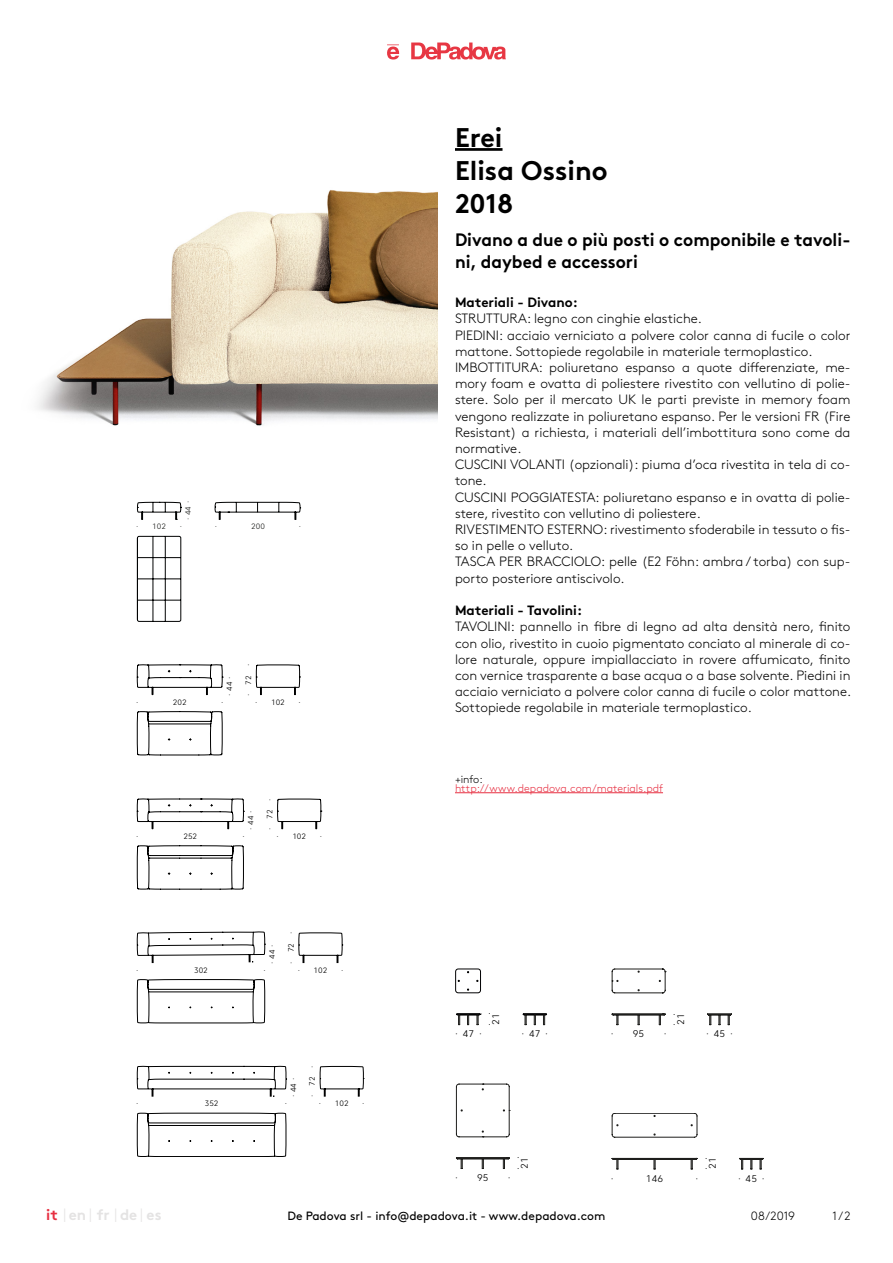
<style>
.page{position:relative;width:893px;height:1263px;background:#fff}
.page>*{position:absolute;margin:0;border:0;box-sizing:border-box;transform-origin:0 0}
.t1{font:700 27px/33px "Brown";color:#000}
.t2{font:700 18px/21.6px "Brown";color:#000;scale:.96 1}
.t3{font:700 15px "Brown";color:#e4e3e3}
.t4{font:700 15px "Brown";color:#e73042}
.t5{font:300 13.5px/16.2px "Brown";color:#000}
.t6{font:700 13.5px "Brown";color:#000}
.t7{font:12px "Brown";color:#000}
.t8{font:300 12px "Brown";letter-spacing:-.005em;color:#000}
.t9{font:300 10.95px "Brown";color:#e73042}
.t10{font:300 10.95px "Brown";color:#000}
.t11{font:300 9.75px "Caros Soft";color:#000}
.t12{font:300 7.8px "Caros Soft";color:#000}
.t13{font:300 7.8px "Caros Soft";color:#1d1e1c}
.s1{color:#e4e3e3}
</style>
<div class="page">
<svg style="left:387px;top:43px;width:119px;height:17px"></svg>
<hr style="left:455px;top:792px;width:208px;height:1px;background:#e73042">
<hr style="left:455px;top:148px;width:47px;height:3px;background:#000">
<img style="left:37px;top:190px;width:401px;height:236px">
<svg style="left:137px;top:664px;width:163px;height:91px"></svg>
<svg style="left:137px;top:502px;width:163px;height:119px"></svg>
<svg style="left:136px;top:932px;width:206px;height:91px"></svg>
<svg style="left:136px;top:1066px;width:228px;height:91px"></svg>
<svg style="left:136px;top:799px;width:185px;height:90px"></svg>
<svg style="left:612px;top:969px;width:120px;height:56px"></svg>
<svg style="left:456px;top:1084px;width:54px;height:85px"></svg>
<svg style="left:612px;top:1113px;width:152px;height:57px"></svg>
<svg style="left:455px;top:969px;width:92px;height:56px"></svg>
<h1 class="t1" style="left:455px;top:124px;width:154px">Erei<br>Elisa Ossino<br>2018</h1>
<p class="t13" style="left:184px;top:520px;width:21px;rotate:-90deg">· 44 ·</p>
<p class="t13" style="left:136px;top:522px;width:31px">· 102</p>
<p class="t13" style="left:180px;top:522px;width:4px">·</p>
<p class="t13" style="left:215px;top:522px;width:4px">·</p>
<p class="t13" style="left:251px;top:522px;width:15px">200</p>
<p class="t13" style="left:299px;top:522px;width:4px">·</p>
<p class="t12" style="left:225px;top:696px;width:21px;rotate:-90deg">· 44 ·</p>
<p class="t12" style="left:244px;top:696px;width:33px;rotate:-90deg">· 72 ·</p>
<p class="t12" style="left:136px;top:697px;width:4px">·</p>
<p class="t12" style="left:173px;top:697px;width:15px">202</p>
<p class="t12" style="left:221px;top:697px;width:4px">·</p>
<p class="t12" style="left:255px;top:697px;width:31px">· 102</p>
<p class="t12" style="left:298px;top:697px;width:4px">·</p>
<p class="t12" style="left:246px;top:830px;width:21px;rotate:-90deg">· 44 ·</p>
<p class="t12" style="left:265px;top:830px;width:33px;rotate:-90deg">· 72 ·</p>
<p class="t12" style="left:136px;top:831px;width:4px">·</p>
<p class="t12" style="left:183px;top:831px;width:15px">252</p>
<p class="t12" style="left:242px;top:831px;width:4px">·</p>
<p class="t12" style="left:276px;top:831px;width:31px">· 102</p>
<p class="t12" style="left:320px;top:831px;width:4px">·</p>
<p class="t12" style="left:268px;top:964px;width:21px;rotate:-90deg">· 44 ·</p>
<p class="t12" style="left:286px;top:964px;width:33px;rotate:-90deg">· 72 ·</p>
<p class="t12" style="left:136px;top:965px;width:4px">·</p>
<p class="t12" style="left:194px;top:965px;width:15px">302</p>
<p class="t12" style="left:264px;top:965px;width:4px">·</p>
<p class="t12" style="left:298px;top:965px;width:31px">· 102</p>
<p class="t12" style="left:341px;top:965px;width:4px">·</p>
<p class="t12" style="left:289px;top:1097px;width:21px;rotate:-90deg">· 44 ·</p>
<p class="t12" style="left:308px;top:1097px;width:33px;rotate:-90deg">· 72 ·</p>
<p class="t12" style="left:136px;top:1099px;width:4px">·</p>
<p class="t12" style="left:205px;top:1099px;width:15px">352</p>
<p class="t12" style="left:285px;top:1099px;width:4px">·</p>
<p class="t12" style="left:319px;top:1099px;width:31px">· 102</p>
<p class="t12" style="left:362px;top:1099px;width:4px">·</p>
<h2 class="t2" style="left:455px;top:231px;width:413px">Divano a due o più posti o componibile e tavoli&shy;ni, daybed e accessori</h2>
<p class="t6" style="left:455px;top:297px;width:124px">Materiali - Divano:</p>
<p class="t5" style="left:455px;top:311px;width:397px">STRUTTURA: legno con cinghie elastiche.<br>PIEDINI: acciaio verniciato a polvere color canna di fucile o color mattone. Sottopiede regolabile in materiale termoplastico.<br>IMBOTTITURA: poliuretano espanso a quote differenziate, me&shy;mory foam e ovatta di poliestere rivestito con vellutino di polie&shy;stere. Solo per il mercato UK le parti previste in memory foam vengono realizzate in poliuretano espanso. Per le versioni FR (Fire Resistant) a richiesta, i materiali dell’imbottitura sono come da normative.<br>CUSCINI VOLANTI (opzionali): piuma d’oca rivestita in tela di co&shy;tone.<br>CUSCINI POGGIATESTA: poliuretano espanso e in ovatta di polie&shy;stere, rivestito con vellutino di poliestere.<br>RIVESTIMENTO ESTERNO: rivestimento sfoderabile in tessuto o fis&shy;so in pelle o velluto.<br>TASCA PER BRACCIOLO: pelle (E2 Föhn: ambra / torba) con sup&shy;porto posteriore antiscivolo.</p>
<p class="t6" style="left:455px;top:605px;width:129px">Materiali - Tavolini:</p>
<p class="t5" style="left:455px;top:619px;width:398px;text-align:justify">TAVOLINI: pannello in fibre di legno ad alta densità nero, finito con olio, rivestito in cuoio pigmentato conciato al minerale di co&shy;lore naturale, oppure impiallacciato in rovere affumicato, finito con vernice trasparente a base acqua o a base solvente. Piedini in acciaio verniciato a polvere color canna di fucile o color mattone.<br>Sottopiede regolabile in materiale termoplastico.</p>
<p class="t10" style="left:455px;top:773px;width:29px">+info:</p>
<p class="t9" style="left:455px;top:782px;width:210px">http://www.depadova.com/materials.pdf</p>
<p class="t11" style="left:484px;top:1026px;width:15px;rotate:-90deg">· ·</p>
<p class="t11" style="left:490px;top:1024px;width:13px;rotate:-90deg">21</p>
<p class="t11" style="left:669px;top:1026px;width:15px;rotate:-90deg">· ·</p>
<p class="t11" style="left:675px;top:1025px;width:13px;rotate:-90deg">21</p>
<p class="t11" style="left:455px;top:1028px;width:28px">· 47 ·</p>
<p class="t11" style="left:521px;top:1028px;width:28px">· 47 ·</p>
<p class="t11" style="left:611px;top:1028px;width:35px">· 95</p>
<p class="t11" style="left:664px;top:1028px;width:4px">·</p>
<p class="t11" style="left:706px;top:1028px;width:28px">· 45 ·</p>
<p class="t11" style="left:513px;top:1170px;width:15px;rotate:-90deg">· ·</p>
<p class="t11" style="left:519px;top:1168px;width:13px;rotate:-90deg">21</p>
<p class="t11" style="left:700px;top:1170px;width:15px;rotate:-90deg">· ·</p>
<p class="t11" style="left:707px;top:1169px;width:13px;rotate:-90deg">21</p>
<p class="t11" style="left:455px;top:1172px;width:35px">· 95</p>
<p class="t11" style="left:508px;top:1172px;width:4px">·</p>
<p class="t11" style="left:611px;top:1172px;width:4px">·</p>
<p class="t11" style="left:646px;top:1172px;width:19px">146</p>
<p class="t11" style="left:696px;top:1172px;width:4px">·</p>
<p class="t11" style="left:738px;top:1172px;width:28px">· 45 ·</p>
<p class="t4" style="left:46px;top:1209px;width:41px">it <span class="s1">en</span></p>
<p class="t3" style="left:120px;top:1209px;width:19px">de</p>
<p class="t3" style="left:97px;top:1209px;width:14px">fr</p>
<p class="t3" style="left:147px;top:1209px;width:16px">es</p>
<p class="t7" style="left:287px;top:1212px;width:320px">De Padova srl - info@depadova.it - www.depadova.com</p>
<p class="t8" style="left:751px;top:1210px;width:46px">08/2019</p>
<p class="t8" style="left:833px;top:1210px;width:20px">1 / 2</p>
</div>
